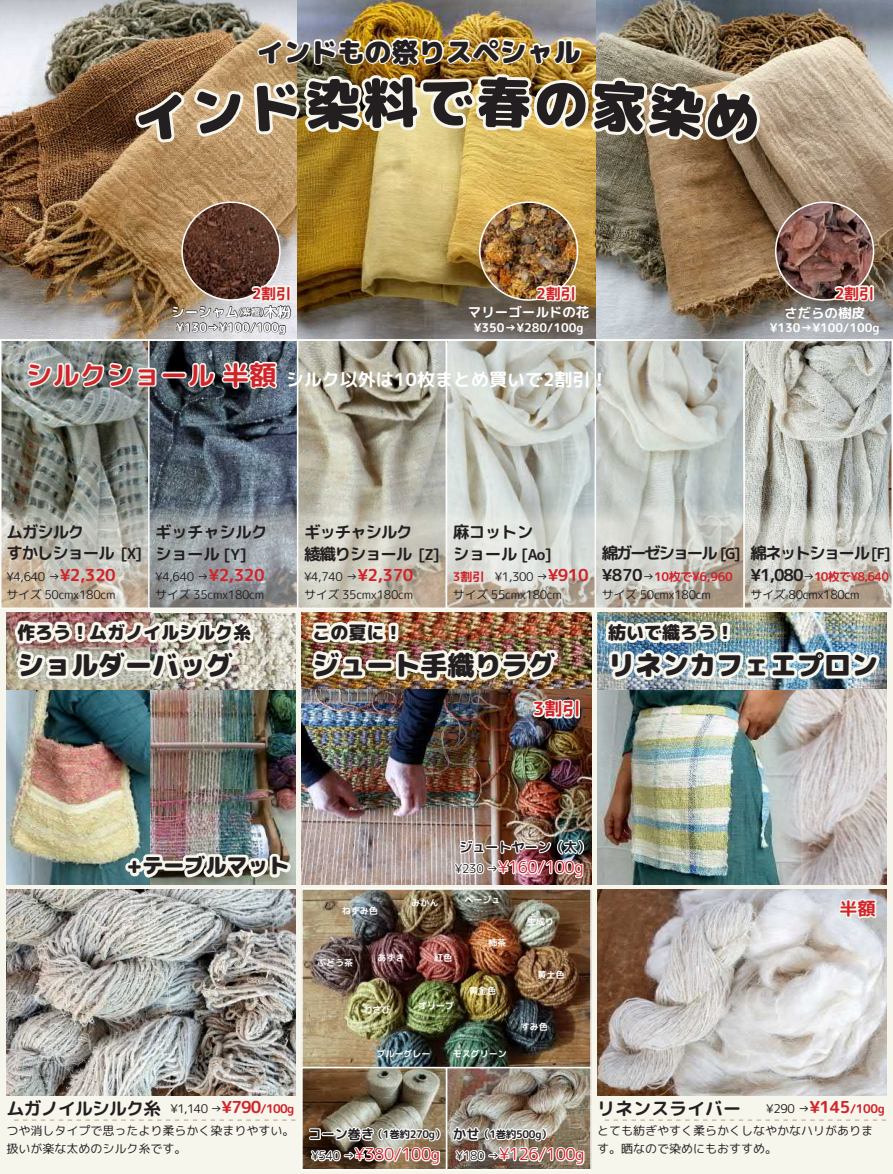
<style>
.page{position:relative;width:893px;height:1174px;background:#fff}
.page>*{position:absolute;margin:0;border:0;box-sizing:border-box;transform-origin:0 0}
.ページタイトル{font:900 54px "Rounded Mplus 1 c";color:#231f20}
.ページタイトル-2{font:900 27px "Rounded Mplus 1 c";color:#231f20}
.ページタイトル_小{font:900 27px "Rounded Mplus 1 c";color:#231f20}
.文中_見出し{font:700 27px "Rounded Mplus 1 c";color:#d1232a}
.ページタイトル-3{font:900 21px "Rounded Mplus 1 c";color:#231f20}
.ページタイトル-4{font:900 18px "Rounded Mplus 1 c";color:#231f20}
.商品名{font:700 18px "Rounded Mplus 1 c";letter-spacing:-.05em;color:#231f20}
.文中_見出し-2{font:700 18px "Rounded Mplus 1 c";color:#fff}
.商品名-2{font:700 18px "Rounded Mplus 1 c";color:#231f20}
.本文{font:700 18px "Rounded Mplus 1 c";color:#d1232a}
.価格_割引有り{font:16.5px "Rounded Mplus 1 c";letter-spacing:-.025em;color:#d1232a}
.商品名-3{font:700 16.5px/21px "Rounded Mplus 1 c";letter-spacing:-.07em;color:#231f20}
.商品名-4{font:700 16.5px/21.8px "Rounded Mplus 1 c";letter-spacing:-.03em;color:#231f20}
.商品名-5{font:700 16.5px "Rounded Mplus 1 c";letter-spacing:-.14em;color:#231f20}
.商品名-6{font:700 16.5px "Rounded Mplus 1 c";letter-spacing:-.11em;color:#231f20}
.本文-2{font:700 15px "Rounded Mplus 1 c";color:#d1232a}
.本文-3{font:700 13.5px "Rounded Mplus 1 c";color:#fff}
.商品名-7{font:700 13.5px "Rounded Mplus 1 c";letter-spacing:-.03em;color:#231f20}
.価格_割引有り-2{font:12px "Rounded Mplus 1 c";letter-spacing:-.025em;color:#231f20}
.商品説_Level_02{font:12px/18px "Rounded Mplus 1 c";color:#231f20}
.本文-4{font:700 12px "Rounded Mplus 1 c";color:#fff}
.価格_割引有り-3{font:700 12px "Rounded Mplus 1 c";letter-spacing:-.04em;color:#d1232a}
.商品名-8{font:12px "Rounded Mplus 1 c";color:#231f20}
.商品名-9{font:700 10.5px "Rounded Mplus 1 c";letter-spacing:-.03em;color:#231f20}
.本文-5{font:700 9px "Rounded Mplus 1 c";color:#fff}
.s1{font-size:9px}
.s2{font-size:15px}
.s3{font-weight:700;font-size:16.5px;color:#d1232a}
.s4{font-weight:700;color:#d1232a}
.s5{font-size:16.5px;color:#231f20}
.s6{font-weight:400;color:#231f20}
.s7{font-size:12px;color:#231f20}
.s8{font-weight:400;font-size:12px}
.s9{font-size:16.5px;color:#d1232a}
.s10{font-size:12px;color:#d1232a}
.s11{font-size:13.5px}
</style>
<div class="page">
<img style="left:0;top:0;width:893px;height:338px">
<img style="left:6px;top:613px;width:6px;height:271px">
<img style="left:6px;top:889px;width:6px;height:206px">
<img style="left:12px;top:0;width:874px;height:1174px">
<p class="ページタイトル_小" style="left:256px;top:32px;width:325px">インドもの祭りスペシャル</p>
<p class="ページタイトル" style="left:420px;top:64px;width:56px">で</p>
<p class="本文-2" style="left:252px;top:282px;width:41px">2割引</p>
<p class="本文-3" style="left:171px;top:302px;width:121px">シーシャム<span class="s1">(紫檀)</span>木粉</p>
<p class="本文-4" style="left:176px;top:319px;width:111px">¥130→¥100/100g</p>
<p class="本文-2" style="left:536px;top:282px;width:41px">2割引</p>
<p class="本文-2" style="left:835px;top:282px;width:41px">2割引</p>
<p class="本文-3" style="left:468px;top:302px;width:123px">マリーゴールドの花</p>
<p class="本文-4" style="left:474px;top:319px;width:111px">¥350→¥280/100g</p>
<p class="本文-3" style="left:784px;top:304px;width:82px">さだらの樹皮</p>
<p class="本文-4" style="left:770px;top:319px;width:111px">¥130→¥100/100g</p>
<p class="文中_見出し" style="left:26px;top:356px;width:252px">シルクショール 半額</p>
<p class="文中_見出し-2" style="left:286px;top:367px;width:324px">シルク以外は10枚まとめ買いで2割引！</p>
<p class="商品名-3" style="left:6px;top:522px;width:138px">ムガシルク<br>すかしショール <span class="s2">[X]</span></p>
<p class="価格_割引有り-2" style="left:6px;top:568px;width:111px">¥4,640 →<span class="s3">¥2,320</span></p>
<p class="商品名-4" style="left:155px;top:521px;width:114px">ギッチャシルクショール <span class="s2">[Y]</span></p>
<p class="価格_割引有り-2" style="left:155px;top:568px;width:111px">¥4,640 →<span class="s3">¥2,320</span></p>
<p class="商品名-3" style="left:304px;top:521px;width:138px;line-height:21.8px">ギッチャシルク<br>綾織りショール <span class="s2">[Z]</span></p>
<p class="価格_割引有り-2" style="left:304px;top:568px;width:111px">¥4,740 →<span class="s3">¥2,370</span></p>
<p class="商品名-4" style="left:453px;top:521px;width:101px">麻コットンショール <span class="s2">[Ao]</span></p>
<p class="価格_割引有り-2" style="left:453px;top:568px;width:137px"><span class="s4">3割引</span> ¥1,300 →<span class="s3">¥910</span></p>
<p class="商品名-5" style="left:602px;top:541px;width:141px">綿ガーゼショール <span class="s2">[G]</span></p>
<p class="価格_割引有り-3" style="left:602px;top:568px;width:133px"><span class="s5">¥870</span><span class="s6">→</span>10枚で¥6,960</p>
<p class="商品名-6" style="left:750px;top:541px;width:142px">綿ネットショール <span class="s2">[F]</span></p>
<p class="価格_割引有り-3" style="left:750px;top:568px;width:140px"><span class="s5">¥1,080</span><span class="s6">→</span>10枚で¥8,640</p>
<p class="価格_割引有り-2" style="left:6px;top:586px;width:111px">サイズ 50cmx180cm</p>
<p class="価格_割引有り-2" style="left:155px;top:586px;width:111px">サイズ 35cmx180cm</p>
<p class="価格_割引有り-2" style="left:304px;top:586px;width:111px">サイズ 35cmx180cm</p>
<p class="価格_割引有り-2" style="left:453px;top:586px;width:111px">サイズ 55cmx180cm</p>
<p class="価格_割引有り-2" style="left:602px;top:586px;width:111px">サイズ 50cmx180cm</p>
<p class="価格_割引有り-2" style="left:750px;top:586px;width:111px">サイズ 80cmx180cm</p>
<p class="ページタイトル-4" style="left:17px;top:619px;width:235px">作ろう！ムガノイルシルク糸</p>
<p class="ページタイトル-2" style="left:17px;top:646px;width:217px">ショルダーバッグ</p>
<p class="ページタイトル-4" style="left:313px;top:619px;width:91px">この夏に！</p>
<p class="ページタイトル-2" style="left:313px;top:646px;width:244px">ジュート手織りラグ</p>
<p class="本文" style="left:533px;top:696px;width:49px">3割引</p>
<p class="ページタイトル-4" style="left:608px;top:619px;width:127px">紡いで織ろう！</p>
<p class="ページタイトル-2" style="left:608px;top:646px;width:271px">リネンカフェエプロン</p>
<p class="ページタイトル-3" style="left:127px;top:850px;width:164px">+テーブルマット</p>
<p class="本文-5" style="left:342px;top:904px;width:37px">ねずみ色</p>
<p class="本文-5" style="left:317px;top:956px;width:37px">ぶどう茶</p>
<p class="本文-5" style="left:378px;top:951px;width:28px">あずき</p>
<p class="商品名-7" style="left:459px;top:837px;width:133px">ジュートヤーン（太）</p>
<p class="価格_割引有り" style="left:455px;top:855px;width:130px"><span class="s7">¥230 →</span>¥160/100g</p>
<p class="本文-5" style="left:412px;top:896px;width:28px">みかん</p>
<p class="本文-5" style="left:464px;top:893px;width:37px">ベージュ</p>
<p class="本文-5" style="left:434px;top:951px;width:19px">紅色</p>
<p class="本文-5" style="left:488px;top:936px;width:19px">柿茶</p>
<p class="本文-5" style="left:469px;top:984px;width:28px">黄金色</p>
<p class="本文-5" style="left:527px;top:915px;width:28px">生成り</p>
<p class="本文-5" style="left:537px;top:968px;width:28px">黄土色</p>
<p class="本文-5" style="left:364px;top:1003px;width:28px">わさび</p>
<p class="本文-5" style="left:418px;top:999px;width:37px">オリーブ</p>
<p class="本文-5" style="left:376px;top:1047px;width:55px">ブルーグレー</p>
<p class="本文-5" style="left:453px;top:1047px;width:55px">モスグリーン</p>
<p class="本文-5" style="left:521px;top:1020px;width:28px">すみ色</p>
<p class="本文" style="left:839px;top:895px;width:37px">半額</p>
<p class="商品名" style="left:6px;top:1095px;width:290px">ムガノイルシルク糸 <span class="s8">¥1,140 →</span><span class="s9">¥790</span><span class="s10">/100g</span></p>
<p class="商品説_Level_02" style="left:6px;top:1121px;width:289px">つや消しタイプで思ったより柔らかく染まりやすい。扱いが楽な太めのシルク糸です。</p>
<p class="商品名-9" style="left:308px;top:1126px;width:139px"><span class="s11">コーン巻き</span>（1巻約270g）</p>
<p class="価格_割引有り" style="left:311px;top:1142px;width:130px"><span class="s7">¥540 →</span>¥380/100g</p>
<p class="商品名-9" style="left:453px;top:1126px;width:100px"><span class="s11">かせ</span>（1巻約500g）</p>
<p class="価格_割引有り" style="left:456px;top:1142px;width:130px"><span class="s7">¥180 →</span>¥126/100g</p>
<p class="商品名-2" style="left:597px;top:1095px;width:145px">リネンスライバー</p>
<p class="商品名-8" style="left:766px;top:1100px;width:120px">¥290 →<span class="s3">¥145</span><span class="s4">/100g</span></p>
<p class="商品説_Level_02" style="left:597px;top:1121px;width:277px">とても紡ぎやすく柔らかくしなやかなハリがあります。晒なので染めにもおすすめ。</p>
</div>
